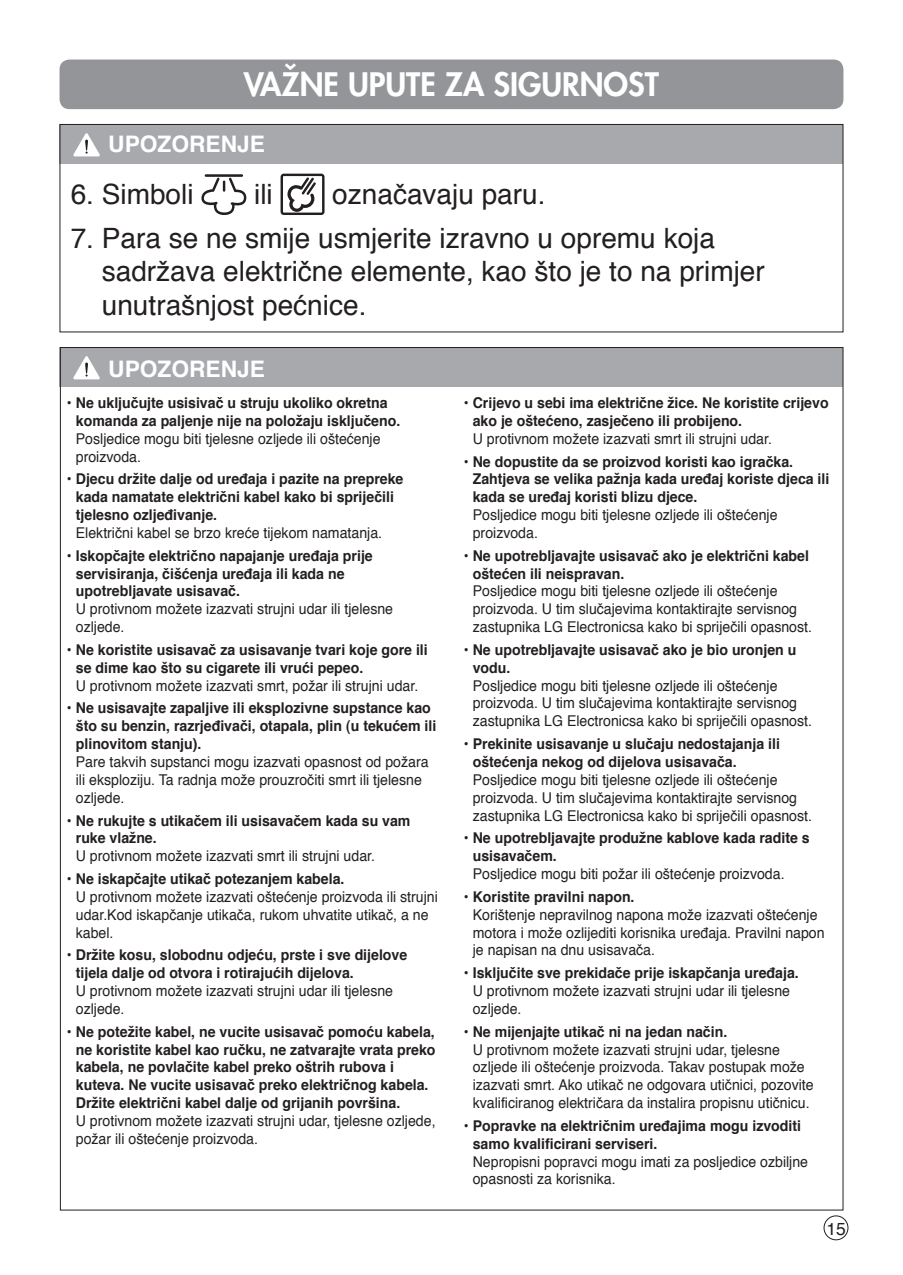
<style>
.page{position:relative;width:903px;height:1275px;background:#fff}
.page>*{position:absolute;margin:0;border:0;box-sizing:border-box;transform-origin:0 0}
.t1{font:800 31.5px "Futura";color:#fff}
.t2{font:28px/33.6px "Helvetica";color:#231f20}
.t3{font:700 22.75px "Helvetica";color:#fff}
.t4{font:17.5px "Helvetica";color:#231f20}
.t5{font:14.88px/17.8px "Helvetica";color:#231f20;scale:.95 1}
.t6{font:700 14.88px/17.8px "Helvetica";color:#231f20;scale:.95 1}
</style>
<div class="page">
<div style="left:823px;top:1215px;width:25px;height:25px;border:1px solid #231f20;border-radius:50%"></div>
<div style="left:60px;top:60px;width:783px;height:49px;background:#939598;border-radius:10px"></div>
<div style="left:60px;top:347px;width:783px;height:40px;background:#a8a9ad"></div>
<svg style="left:73px;top:356px;width:27px;height:23px"></svg>
<div style="left:60px;top:124px;width:783px;height:40px;background:#a8a9ad"></div>
<div style="left:60px;top:124px;width:783px;height:208px;border:1px solid #231f20"></div>
<svg style="left:73px;top:133px;width:27px;height:23px"></svg>
<hr style="left:205px;top:174px;width:38px;height:3px;background:#231f20">
<svg style="left:201px;top:177px;width:45px;height:38px"></svg>
<svg style="left:281px;top:174px;width:43px;height:41px"></svg>
<h1 class="t1" style="left:244px;top:64px;width:417px">VAŽNE UPUTE ZA SIGURNOST</h1>
<h3 class="t3" style="left:108px;top:124px;width:158px">UPOZORENJE</h3>
<h2 class="t2" style="left:71px;top:177px;width:124px">6. Simboli</h2>
<h2 class="t2" style="left:254px;top:177px;width:20px">ili</h2>
<h2 class="t2" style="left:332px;top:177px;width:215px">označavaju paru.</h2>
<h2 class="t2" style="left:102px;top:220px;width:664px;text-indent:-31px">7. Para se ne smije usmjerite izravno u opremu koja sadržava električne elemente, kao što je to na primjer unutrašnjost pećnice.</h2>
<h3 class="t3" style="left:108px;top:349px;width:158px">UPOZORENJE</h3>
<p class="t6" style="left:76px;top:393px;width:343px;text-indent:-9px">• Ne uključujte usisivač u struju ukoliko okretna komanda za paljenje nije na položaju isključeno.</p>
<p class="t5" style="left:76px;top:429px;width:322px">Posljedice mogu biti tjelesne ozljede ili oštećenje proizvoda.</p>
<p class="t6" style="left:76px;top:469px;width:346px;text-indent:-9px">• Djecu držite dalje od uređaja i pazite na prepreke kada namatate električni kabel kako bi spriječili tjelesno ozljeđivanje.</p>
<p class="t5" style="left:76px;top:523px;width:324px">Električni kabel se brzo kreće tijekom namatanja.</p>
<p class="t6" style="left:76px;top:546px;width:314px;text-indent:-9px">• Iskopčajte električno napajanje uređaja prije servisiranja, čišćenja uređaja ili kada ne upotrebljavate usisavač.</p>
<p class="t5" style="left:76px;top:600px;width:335px">U protivnom možete izazvati strujni udar ili tjelesne ozljede.</p>
<p class="t6" style="left:76px;top:640px;width:372px;text-indent:-9px">• Ne koristite usisavač za usisavanje tvari koje gore ili se dime kao što su cigarete ili vrući pepeo.</p>
<p class="t5" style="left:76px;top:676px;width:362px">U protivnom možete izazvati smrt, požar ili strujni udar.</p>
<p class="t6" style="left:76px;top:698px;width:381px;text-indent:-9px">• Ne usisavajte zapaljive ili eksplozivne supstance kao što su benzin, razrjeđivači, otapala, plin (u tekućem ili plinovitom stanju).</p>
<p class="t5" style="left:76px;top:752px;width:373px">Pare takvih supstanci mogu izazvati opasnost od požara ili eksploziju. Ta radnja može prouzročiti smrt ili tjelesne ozljede.</p>
<p class="t6" style="left:76px;top:811px;width:354px;text-indent:-9px">• Ne rukujte s utikačem ili usisavačem kada su vam ruke vlažne.</p>
<p class="t5" style="left:76px;top:847px;width:316px">U protivnom možete izazvati smrt ili strujni udar.</p>
<p class="t6" style="left:67px;top:869px;width:294px">• Ne iskapčajte utikač potezanjem kabela.</p>
<p class="t5" style="left:76px;top:887px;width:383px">U protivnom možete izazvati oštećenje proizvoda ili strujni udar.Kod iskapčanje utikača, rukom uhvatite utikač, a ne kabel.</p>
<p class="t6" style="left:76px;top:945px;width:350px;text-indent:-9px">• Držite kosu, slobodnu odjeću, prste i sve dijelove tijela dalje od otvora i rotirajućih dijelova.</p>
<p class="t5" style="left:76px;top:981px;width:335px">U protivnom možete izazvati strujni udar ili tjelesne ozljede.</p>
<p class="t6" style="left:76px;top:1022px;width:380px;text-indent:-9px">• Ne potežite kabel, ne vucite usisavač pomoću kabela, ne koristite kabel kao ručku, ne zatvarajte vrata preko kabela, ne povlačite kabel preko oštrih rubova i kuteva. Ne vucite usisavač preko električnog kabela.<br>Držite električni kabel dalje od grijanih površina.</p>
<p class="t5" style="left:76px;top:1111px;width:380px">U protivnom možete izazvati strujni udar, tjelesne ozljede, požar ili oštećenje proizvoda.</p>
<p class="t6" style="left:473px;top:393px;width:376px;text-indent:-9px">• Crijevo u sebi ima električne žice. Ne koristite crijevo ako je oštećeno, zasječeno ili probijeno.</p>
<p class="t5" style="left:473px;top:429px;width:316px">U protivnom možete izazvati smrt ili strujni udar.</p>
<p class="t6" style="left:473px;top:452px;width:377px;text-indent:-9px">• Ne dopustite da se proizvod koristi kao igračka.<br>Zahtjeva se velika pažnja kada uređaj koriste djeca ili kada se uređaj koristi blizu djece.</p>
<p class="t5" style="left:473px;top:505px;width:322px">Posljedice mogu biti tjelesne ozljede ili oštećenje proizvoda.</p>
<p class="t6" style="left:473px;top:546px;width:355px;text-indent:-9px">• Ne upotrebljavajte usisavač ako je električni kabel oštećen ili neispravan.</p>
<p class="t5" style="left:473px;top:582px;width:359px">Posljedice mogu biti tjelesne ozljede ili oštećenje proizvoda. U tim slučajevima kontaktirajte servisnog zastupnika LG Electronicsa kako bi spriječili opasnost.</p>
<p class="t6" style="left:473px;top:640px;width:342px;text-indent:-9px">• Ne upotrebljavajte usisavač ako je bio uronjen u vodu.</p>
<p class="t5" style="left:473px;top:676px;width:359px">Posljedice mogu biti tjelesne ozljede ili oštećenje proizvoda. U tim slučajevima kontaktirajte servisnog zastupnika LG Electronicsa kako bi spriječili opasnost.</p>
<p class="t6" style="left:473px;top:734px;width:325px;text-indent:-9px">• Prekinite usisavanje u slučaju nedostajanja ili oštećenja nekog od dijelova usisavača.</p>
<p class="t5" style="left:473px;top:770px;width:359px">Posljedice mogu biti tjelesne ozljede ili oštećenje proizvoda. U tim slučajevima kontaktirajte servisnog zastupnika LG Electronicsa kako bi spriječili opasnost.</p>
<p class="t6" style="left:473px;top:828px;width:356px;text-indent:-9px">• Ne upotrebljavajte produžne kablove kada radite s usisavačem.</p>
<p class="t5" style="left:473px;top:864px;width:330px">Posljedice mogu biti požar ili oštećenje proizvoda.</p>
<p class="t6" style="left:464px;top:887px;width:181px">• Koristite pravilni napon.</p>
<p class="t5" style="left:473px;top:905px;width:372px">Korištenje nepravilnog napona može izazvati oštećenje motora i može ozlijediti korisnika uređaja. Pravilni napon je napisan na dnu usisavača.</p>
<p class="t6" style="left:464px;top:963px;width:354px">• Isključite sve prekidače prije iskapčanja uređaja.</p>
<p class="t5" style="left:473px;top:981px;width:335px">U protivnom možete izazvati strujni udar ili tjelesne ozljede.</p>
<p class="t6" style="left:464px;top:1022px;width:279px">• Ne mijenjajte utikač ni na jedan način.</p>
<p class="t5" style="left:473px;top:1040px;width:360px">U protivnom možete izazvati strujni udar, tjelesne ozljede ili oštećenje proizvoda. Takav postupak može izazvati smrt. Ako utikač ne odgovara utičnici, pozovite kvalificiranog električara da instalira propisnu utičnicu.</p>
<p class="t6" style="left:473px;top:1116px;width:347px;text-indent:-9px">• Popravke na električnim uređajima mogu izvoditi samo kvalificirani serviseri.</p>
<p class="t5" style="left:473px;top:1152px;width:354px">Nepropisni popravci mogu imati za posljedice ozbiljne opasnosti za korisnika.</p>
<p class="t4" style="left:826px;top:1213px;width:21px">15</p>
</div>
